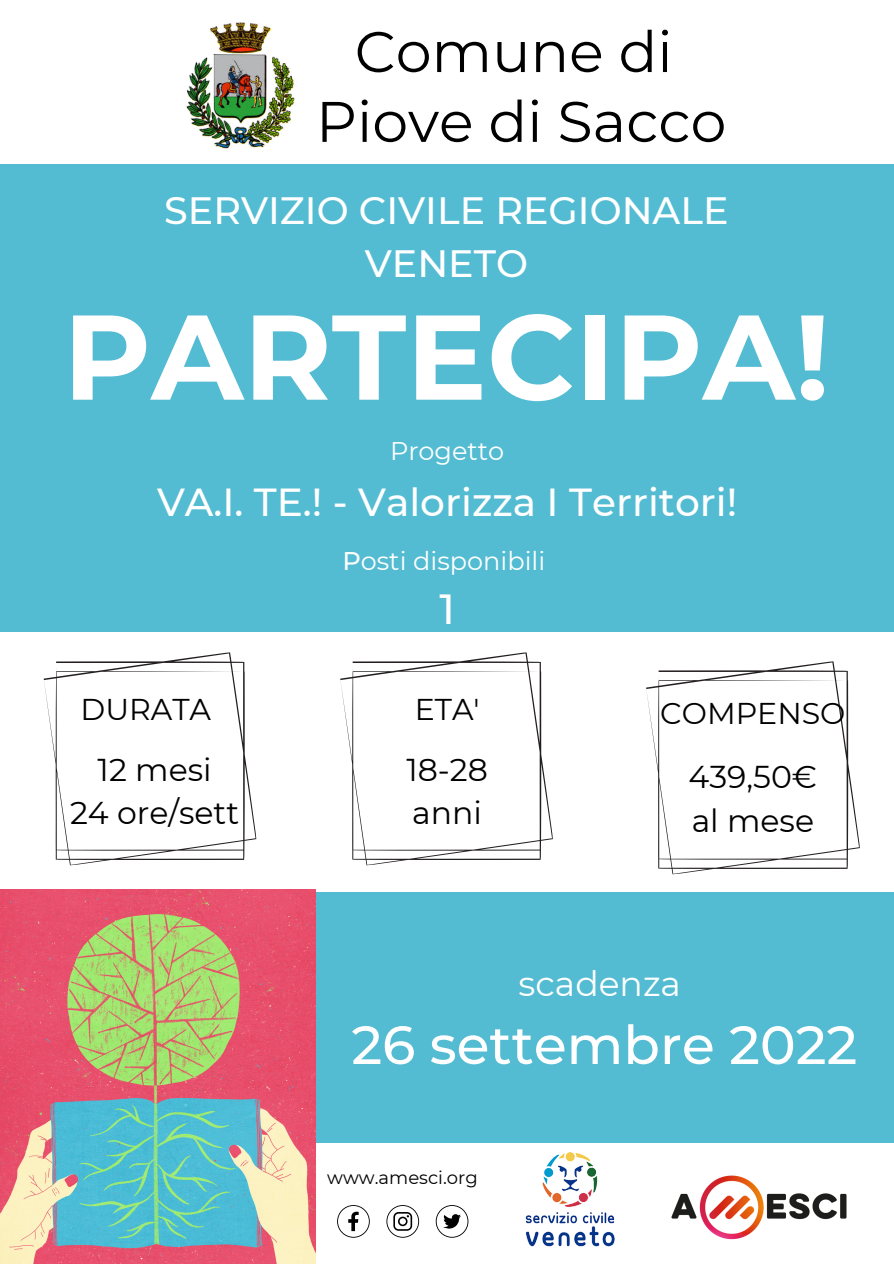
<style>
.page{position:relative;width:894px;height:1264px;background:#fff}
.page>*{position:absolute;margin:0;border:0;box-sizing:border-box;transform-origin:0 0}
.t1{font:700 120.3px "Montserrat";color:#fff}
.t2{font:57px/69.8px "Montserrat";color:#000;text-align:center}
.t3{font:500 53.55px "Montserrat";color:#fff}
.t4{font:500 42px "Montserrat";color:#fff}
.t5{font:500 39px "Montserrat";color:#fff}
.t6{font:500 37.95px/52.9px "Montserrat";color:#fff;text-align:center}
.t7{font:34.5px "Montserrat";color:#fff}
.t8{font:31.5px/44px "Montserrat";color:#000}
.t9{font:30px "Montserrat";color:#000}
.t10{font:25.5px "Montserrat";color:#fff}
.t11{font:18px "Montserrat";color:#000}
.s1{font-weight:500}
</style>
<div class="page">
<div style="left:0;top:0;width:893px;height:1263px;background:#53bcd2"></div>
<div style="left:113px;top:1143px;width:780px;height:120px;background:#fff"></div>
<div style="left:0;top:0;width:893px;height:164px;background:#fff"></div>
<div style="left:0;top:632px;width:893px;height:259px;background:#fff"></div>
<svg style="left:44px;top:652px;width:212px;height:213px"></svg>
<svg style="left:340px;top:652px;width:213px;height:213px"></svg>
<svg style="left:646px;top:661px;width:214px;height:213px"></svg>
<img style="left:0;top:889px;width:315px;height:374px">
<svg style="left:337px;top:1205px;width:32px;height:32px"></svg>
<svg style="left:386px;top:1205px;width:33px;height:32px"></svg>
<svg style="left:435px;top:1205px;width:33px;height:32px"></svg>
<img style="left:671px;top:1175px;width:176px;height:65px">
<img style="left:525px;top:1152px;width:90px;height:95px">
<img style="left:186px;top:22px;width:110px;height:127px">
<h2 class="t2" style="left:316px;top:17px;width:412px">Comune di<br>Piove di Sacco</h2>
<p class="t6" style="left:164px;top:183px;width:565px">SERVIZIO CIVILE REGIONALE<br>VENETO</p>
<h1 class="t1" style="left:63px;top:283px;width:767px">PARTECIPA!</h1>
<p class="t10" style="left:390px;top:435px;width:116px">Progetto</p>
<p class="t5" style="left:157px;top:478px;width:581px">VA.I. TE.! - Valorizza I Territori!</p>
<p class="t10" style="left:342px;top:545px;width:204px"><span class="s1">P</span>osti disponibili</p>
<h3 class="t4" style="left:439px;top:583px;width:17px">1</h3>
<p class="t9" style="left:80px;top:690px;width:132px">DURATA</p>
<p class="t9" style="left:414px;top:690px;width:66px">ETA'</p>
<p class="t9" style="left:660px;top:695px;width:187px">COMPENSO</p>
<p class="t8" style="left:70px;top:747px;width:171px;text-align:center">12 mesi<br>24 ore/sett</p>
<p class="t8" style="left:406px;top:747px;width:83px">18-28 anni</p>
<p class="t8" style="left:688px;top:755px;width:130px">439,50€ al mese</p>
<p class="t7" style="left:518px;top:963px;width:164px">scadenza</p>
<h3 class="t3" style="left:351px;top:1012px;width:507px">26 settembre 2022</h3>
<p class="t11" style="left:327px;top:1166px;width:152px">www.amesci.org</p>
</div>
